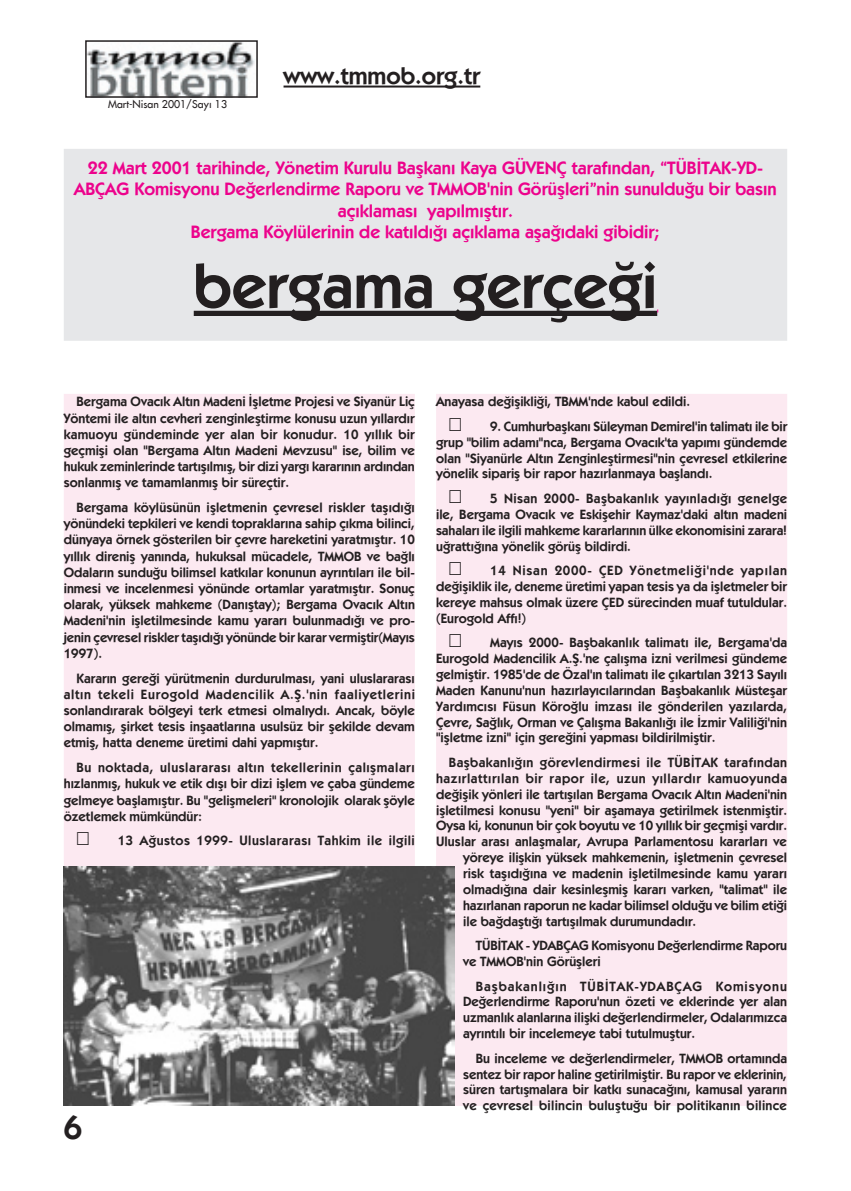
<style>
.page{position:relative;width:851px;height:1191px;background:#fff}
.page>*{position:absolute;margin:0;border:0;box-sizing:border-box;transform-origin:0 0}
.t1{font:600 63px "Kabel IT Cby BT";color:#231f20}
.t2{font:600 33px "Kabel IT Cby BT";color:#231f20}
.t3{font:600 24px "Kabel IT Cby BT";color:#231f20}
.t4{font:600 18px/21.6px "Kabel IT Cby BT";color:#ed028c;text-align:center}
.t5{font:600 13.5px/15.9px "Kabel IT Cby BT";color:#231f20;text-align:justify}
.t6{font:600 13.5px "Kabel IT Cby BT";letter-spacing:.04em;color:#231f20}
.t7{font:600 13.5px "Kabel IT Cby BT";letter-spacing:.03em;color:#231f20}
.t8{font:600 13.5px "Kabel IT Cby BT";letter-spacing:.035em;color:#231f20}
.t9{font:10.5px "Beatles";color:#231f20}
</style>
<div class="page">
<img style="left:88px;top:43px;width:167px;height:52px">
<div style="left:85px;top:40px;width:173px;height:58px;border:2px solid #231f20"></div>
<hr style="left:283px;top:86px;width:197px;height:2px;background:#231f20">
<div style="left:64px;top:394px;width:350px;height:711px;background:#fce9f1"></div>
<div style="left:437px;top:394px;width:349px;height:711px;background:#fce9f1"></div>
<div style="left:436px;top:394px;width:351px;height:712px;border:2px solid #fce9f1"></div>
<div style="left:64px;top:150px;width:722px;height:190px;background:#e6e7e9"></div>
<div style="left:64px;top:149px;width:723px;height:192px;border:2px solid #e6e7e9"></div>
<div style="left:194px;top:311px;width:463px;height:5px;background:#231f20"></div>
<img style="left:64px;top:866px;width:390px;height:240px">
<p class="t9" style="left:108px;top:97px;width:120px">Mart-Nisan 2001/Sayı 13</p>
<h3 class="t3" style="left:283px;top:61px;width:198px">www.tmmob.org.tr</h3>
<p class="t4" style="left:74px;top:156px;width:704px">22 Mart 2001 tarihinde, Yönetim Kurulu Başkanı Kaya GÜVENÇ tarafından, “TÜBİTAK-YD-ABÇAG Komisyonu Değerlendirme Raporu ve TMMOB'nin Görüşleri”nin sunulduğu bir basın açıklaması yapılmıştır.<br>Bergama Köylülerinin de katıldığı açıklama aşağıdaki gibidir;</p>
<h1 class="t1" style="left:194px;top:247px;width:465px">bergama gerçeği</h1>
<p class="t5" style="left:64px;top:393px;width:352px;text-indent:13px">Bergama Ovacık Altın Madeni İşletme Projesi ve Siyanür Liç Yöntemi ile altın cevheri zenginleştirme konusu uzun yıllardır kamuoyu gündeminde yer alan bir konudur. 10 yıllık bir geçmişi olan "Bergama Altın Madeni Mevzusu" ise, bilim ve hukuk zeminlerinde tartışılmış, bir dizi yargı kararının ardından sonlanmış ve tamamlanmış bir süreçtir.</p>
<p class="t5" style="left:64px;top:499px;width:352px;text-indent:13px">Bergama köylüsünün işletmenin çevresel riskler taşıdığı yönündeki tepkileri ve kendi topraklarına sahip çıkma bilinci, dünyaya örnek gösterilen bir çevre hareketini yaratmıştır. 10 yıllık direniş yanında, hukuksal mücadele, TMMOB ve bağlı Odaların sunduğu bilimsel katkılar konunun ayrıntıları ile bil&shy;inmesi ve incelenmesi yönünde ortamlar yaratmıştır. Sonuç olarak, yüksek mahkeme (Danıştay); Bergama Ovacık Altın Madeni'nin işletilmesinde kamu yararı bulunmadığı ve pro&shy;jenin çevresel riskler taşıdığı yönünde bir karar vermiştir(Mayıs 1997).</p>
<p class="t5" style="left:64px;top:669px;width:352px;text-indent:13px">Kararın gereği yürütmenin durdurulması, yani uluslararası altın tekeli Eurogold Madencilik A.Ş.'nin faaliyetlerini sonlandırarak bölgeyi terk etmesi olmalıydı. Ancak, böyle olmamış, şirket tesis inşaatlarına usulsüz bir şekilde devam etmiş, hatta deneme üretimi dahi yapmıştır.</p>
<p class="t5" style="left:64px;top:759px;width:352px;text-indent:13px">Bu noktada, uluslararası altın tekellerinin çalışmaları hızlanmış, hukuk ve etik dışı bir dizi işlem ve çaba gündeme gelmeye başlamıştır. Bu "gelişmeleri" kronolojik olarak şöyle özetlemek mümkündür:</p>
<p class="t8" style="left:118px;top:832px;width:298px">13 Ağustos 1999- Uluslararası Tahkim ile ilgili</p>
<h2 class="t2" style="left:64px;top:1107px;width:20px">6</h2>
<p class="t5" style="left:436px;top:393px;width:255px">Anayasa değişikliği, TBMM'nde kabul edildi.</p>
<p class="t5" style="left:436px;top:418px;width:352px;text-indent:54px">9. Cumhurbaşkanı Süleyman Demirel'in talimatı ile bir grup "bilim adamı"nca, Bergama Ovacık'ta yapımı gündemde olan "Siyanürle Altın Zenginleştirmesi"nin çevresel etkilerine yönelik sipariş bir rapor hazırlanmaya başlandı.</p>
<p class="t5" style="left:436px;top:490px;width:352px;text-indent:54px">5 Nisan 2000- Başbakanlık yayınladığı genelge ile, Bergama Ovacık ve Eskişehir Kaymaz'daki altın madeni sahaları ile ilgili mahkeme kararlarının ülke ekonomisini zarara! uğrattığına yönelik görüş bildirdi.</p>
<p class="t5" style="left:436px;top:562px;width:352px;text-indent:54px">14 Nisan 2000- ÇED Yönetmeliği'nde yapılan değişiklik ile, deneme üretimi yapan tesis ya da işletmeler bir kereye mahsus olmak üzere ÇED sürecinden muaf tutuldular. (Eurogold Affı!)</p>
<p class="t5" style="left:436px;top:634px;width:352px;text-indent:54px">Mayıs 2000- Başbakanlık talimatı ile, Bergama'da Eurogold Madencilik A.Ş.'ne çalışma izni verilmesi gündeme gelmiştir. 1985'de de Özal'ın talimatı ile çıkartılan 3213 Sayılı Maden Kanunu'nun hazırlayıcılarından Başbakanlık Müsteşar Yardımcısı Füsun Köroğlu imzası ile gönderilen yazılarda, Çevre, Sağlık, Orman ve Çalışma Bakanlığı ile İzmir Valiliği'nin "işletme izni" için gereğini yapması bildirilmiştir.</p>
<p class="t7" style="left:449px;top:754px;width:340px">Başbakanlığın görevlendirmesi ile TÜBİTAK tarafından</p>
<p class="t6" style="left:436px;top:769px;width:352px">hazırlattırılan bir rapor ile, uzun yıllardır kamuoyunda</p>
<p class="t5" style="left:436px;top:785px;width:352px">değişik yönleri ile tartışılan Bergama Ovacık Altın Madeni'nin</p>
<p class="t5" style="left:436px;top:801px;width:352px">işletilmesi konusu "yeni" bir aşamaya getirilmek istenmiştir.</p>
<p class="t5" style="left:436px;top:817px;width:352px">Oysa ki, konunun bir çok boyutu ve 10 yıllık bir geçmişi vardır.</p>
<p class="t5" style="left:436px;top:833px;width:352px">Uluslar arası anlaşmalar, Avrupa Parlamentosu kararları ve</p>
<p class="t5" style="left:463px;top:849px;width:325px">yöreye ilişkin yüksek mahkemenin, işletmenin çevresel</p>
<p class="t5" style="left:463px;top:865px;width:325px">risk taşıdığına ve madenin işletilmesinde kamu yararı</p>
<p class="t5" style="left:463px;top:881px;width:325px">olmadığına dair kesinleşmiş kararı varken, "talimat" ile</p>
<p class="t5" style="left:463px;top:897px;width:325px">hazırlanan raporun ne kadar bilimsel olduğu ve bilim etiği</p>
<p class="t5" style="left:463px;top:913px;width:235px">ile bağdaştığı tartışılmak durumundadır.</p>
<p class="t5" style="left:463px;top:937px;width:325px;text-indent:13px">TÜBİTAK - YDABÇAG Komisyonu Değerlendirme Raporu ve TMMOB'nin Görüşleri</p>
<p class="t5" style="left:463px;top:977px;width:325px;text-indent:13px">Başbakanlığın TÜBİTAK-YDABÇAG Komisyonu Değerlendirme Raporu'nun özeti ve eklerinde yer alan uzmanlık alanlarına ilişki değerlendirmeler, Odalarımızca ayrıntılı bir incelemeye tabi tutulmuştur.</p>
<p class="t5" style="left:463px;top:1049px;width:325px;text-indent:13px">Bu inceleme ve değerlendirmeler, TMMOB ortamında sentez bir rapor haline getirilmiştir. Bu rapor ve eklerinin, süren tartışmalara bir katkı sunacağını, kamusal yararın ve çevresel bilincin buluştuğu bir politikanın bilince</p>
</div>
